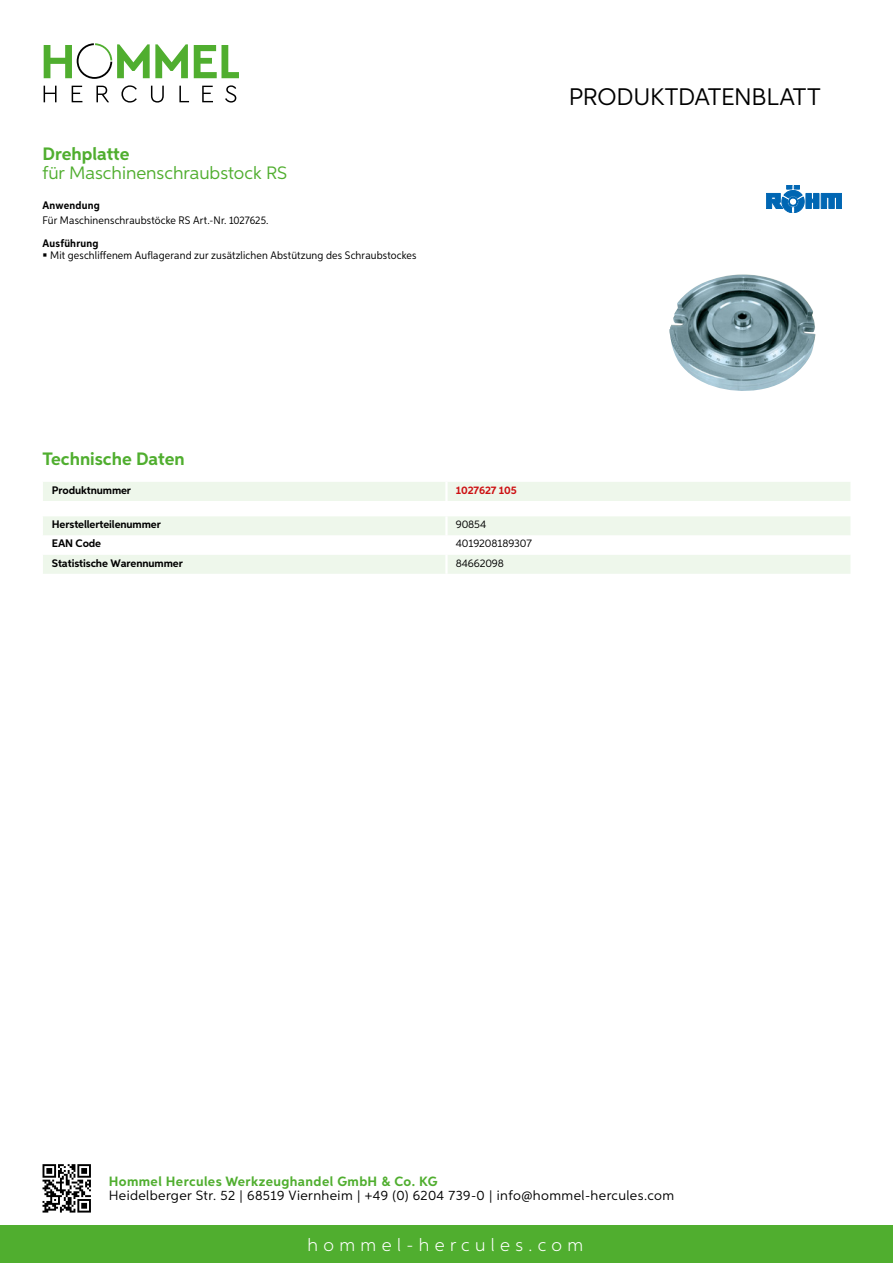
<style>
.page{position:relative;width:893px;height:1263px;background:#fff}
.page>*{position:absolute;margin:0;border:0;box-sizing:border-box;transform-origin:0 0}
.t1{font:24px "Aspira";letter-spacing:-.01em;color:#000}
.t2{font:18px "Aspira";color:#50ae2f}
.t3{font:700 18px "Aspira";color:#50ae2f}
.t4{font:300 18px "Aspira";letter-spacing:.3em;color:#fff}
.t5{font:13.5px "Aspira";letter-spacing:.03em;color:#000}
.t6{font:700 13.5px "Aspira";letter-spacing:.03em;color:#50ae2f}
.t7{font:10.95px "Aspira Nar";letter-spacing:.015em;color:#000}
.t8{font:700 10.95px "Aspira";letter-spacing:-.01em;color:#000}
.t9{font:10.95px "Aspira";letter-spacing:-.01em;color:#000}
.t10{font:700 10.95px "Aspira Nar";letter-spacing:.02em;color:#000}
.t11{font:700 10.95px "Aspira";letter-spacing:-.01em;color:#cd1013}
</style>
<div class="page">
<div style="left:0;top:1226px;width:893px;height:37px;background:#50ae2f"></div>
<svg style="left:43px;top:1164px;width:48px;height:48px"></svg>
<svg style="left:194px;top:45px;width:45px;height:33px"></svg>
<svg style="left:44px;top:43px;width:144px;height:36px"></svg>
<svg style="left:44px;top:86px;width:13px;height:16px"></svg>
<svg style="left:72px;top:86px;width:10px;height:16px"></svg>
<svg style="left:96px;top:86px;width:13px;height:16px"></svg>
<svg style="left:121px;top:85px;width:16px;height:18px"></svg>
<svg style="left:151px;top:86px;width:13px;height:17px"></svg>
<svg style="left:179px;top:86px;width:10px;height:16px"></svg>
<svg style="left:202px;top:86px;width:11px;height:16px"></svg>
<svg style="left:225px;top:85px;width:11px;height:18px"></svg>
<div style="left:43px;top:482px;width:807px;height:19px;background:#eef7eb"></div>
<hr style="left:445px;top:482px;width:3px;height:19px;background:#fff">
<svg style="left:43px;top:516px;width:807px;height:58px"></svg>
<hr style="left:445px;top:555px;width:3px;height:19px;background:#fff">
<img style="left:669px;top:274px;width:146px;height:117px">
<svg style="left:766px;top:185px;width:76px;height:28px"></svg>
<h2 class="t3" style="left:43px;top:142px;width:89px">Drehplatte</h2>
<h2 class="t2" style="left:43px;top:162px;width:246px">für Maschinenschraubstock RS</h2>
<p class="t10" style="left:43px;top:199px;width:59px">Anwendung</p>
<p class="t7" style="left:43px;top:214px;width:228px">Für Maschinenschraubstöcke RS Art.-Nr. 1027625.</p>
<p class="t10" style="left:43px;top:236px;width:58px">Ausführung</p>
<p class="t7" style="left:50px;top:249px;width:368px">Mit geschliffenem Auflagerand zur zusätzlichen Abstützung des Schraubstockes</p>
<h1 class="t1" style="left:569px;top:82px;width:253px">Produktdatenblatt</h1>
<h2 class="t3" style="left:43px;top:448px;width:144px">Technische Daten</h2>
<p class="t8" style="left:52px;top:483px;width:81px">Produktnummer</p>
<p class="t11" style="left:456px;top:483px;width:62px">1027627 105</p>
<p class="t8" style="left:52px;top:518px;width:111px">Herstellerteilenummer</p>
<p class="t9" style="left:456px;top:518px;width:32px">90854</p>
<p class="t8" style="left:52px;top:537px;width:51px">EAN Code</p>
<p class="t9" style="left:456px;top:537px;width:78px">4019208189307</p>
<p class="t8" style="left:52px;top:556px;width:132px">Statistische Warennummer</p>
<p class="t9" style="left:456px;top:556px;width:50px">84662098</p>
<p class="t6" style="left:109px;top:1172px;width:330px">Hommel Hercules Werkzeughandel GmbH &amp; Co. KG</p>
<p class="t5" style="left:109px;top:1187px;width:567px">Heidelberger Str. 52 | 68519 Viernheim | +49 (0) 6204 739-0 | info@hommel-hercules.com</p>
<h2 class="t4" style="left:307px;top:1234px;width:277px">hommel-hercules.com</h2>
</div>
